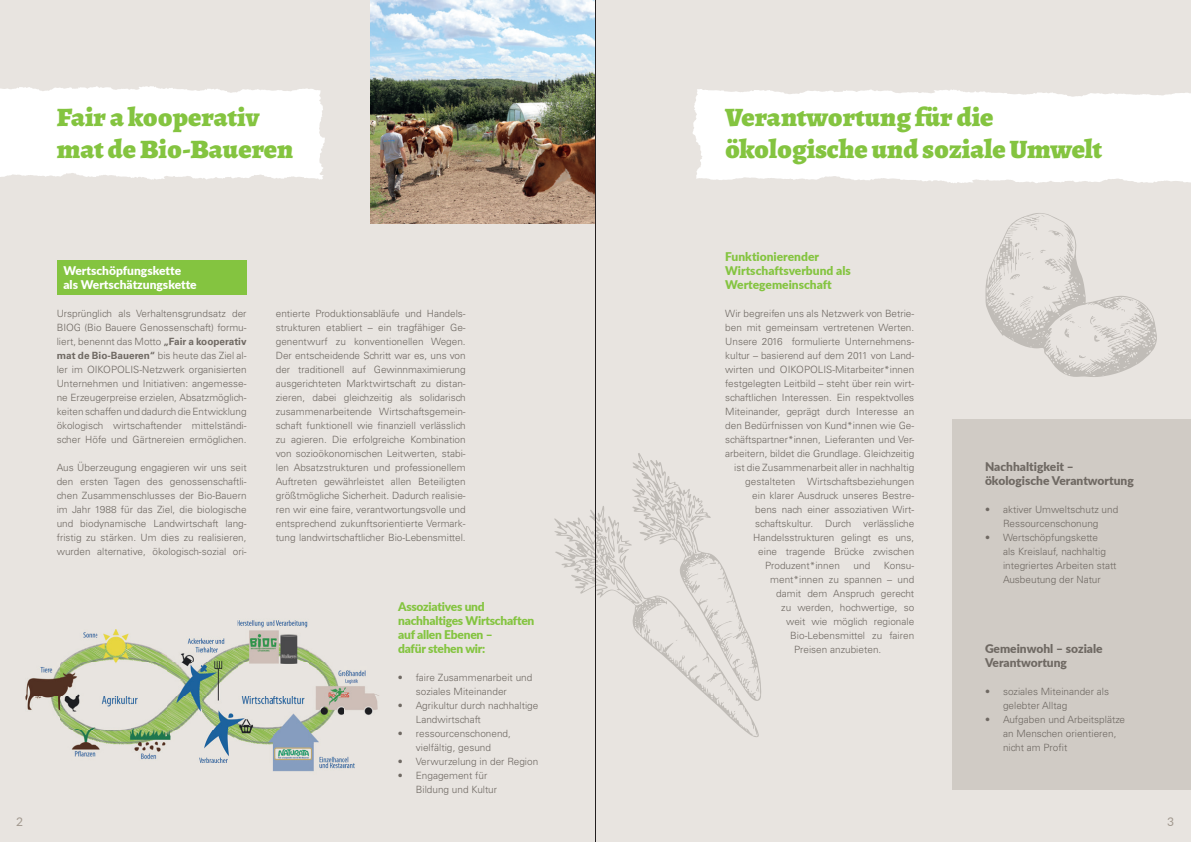
<style>
.page{position:relative;width:1191px;height:842px;background:#e8e4e0}
.page>*{position:absolute;margin:0;border:0;box-sizing:border-box;transform-origin:0 0}
.t1{font:900 26.5px/32px "Alegreya";color:#84c440;scale:1.05 1}
.t2{font:900 12px/14px "Lato";color:#6f6963}
.t3{font:900 12px/14px "Lato";letter-spacing:-.02em;color:#84c440}
.t4{font:900 12px/14px "Lato";color:#84c440}
.t5{font:900 12px/14px "Lato";color:#fff}
.t6{font:12px "Lato";color:#a1988e}
.t7{font:300 10px/14px "Univers LT Std";color:#6f6963}
.s1{font-weight:700}
</style>
<div class="page">
<div style="left:952px;top:419px;width:239px;height:370px;background:#d0cbc5"></div>
<svg style="left:0;top:86px;width:325px;height:94px;background:#fdfcfc"></svg>
<svg style="left:693px;top:89px;width:498px;height:94px;background:#fdfdfc"></svg>
<div style="left:57px;top:260px;width:190px;height:35px;background:#84c440"></div>
<img style="left:371px;top:0;width:224px;height:224px">
<svg style="left:554px;top:506px;width:205px;height:231px"></svg>
<svg style="left:631px;top:453px;width:130px;height:248px"></svg>
<svg style="left:985px;top:213px;width:172px;height:164px"></svg>
<img style="left:26px;top:620px;width:353px;height:152px">
<hr style="left:595px;top:0;width:1px;height:842px;background:#231f20">
<h1 class="t1" style="left:57px;top:100px;width:227px">Fair a kooperativ mat de Bio-Baueren</h1>
<h1 class="t1" style="left:725px;top:100px;width:360px">Verantwortung für die ökologische und soziale Umwelt</h1>
<p class="t5" style="left:63px;top:263px;width:135px">Wertschöpfungskette als Wertschätzungskette</p>
<p class="t7" style="left:57px;top:306px;width:191px;text-align:justify">Ursprünglich als Verhaltensgrundsatz der BIOG (Bio Bauere Genossenschaft) formu&shy;liert, benennt das Motto <span class="s1">„Fair a kooperativ mat de Bio-Baueren“</span> bis heute das Ziel al&shy;ler im OIKOPOLIS-Netzwerk organisierten Unternehmen und Initiativen: angemesse&shy;ne Erzeugerpreise erzielen, Absatzmöglich&shy;keiten schaffen und dadurch die Entwicklung ökologisch wirtschaftender mittelständi&shy;scher Höfe und Gärtnereien ermöglichen.</p>
<p class="t7" style="left:57px;top:460px;width:191px;text-align:justify">Aus Überzeugung engagieren wir uns seit den ersten Tagen des genossenschaftli&shy;chen Zusammenschlusses der Bio-Bauern im Jahr 1988 für das Ziel, die biologische und biodynamische Landwirtschaft lang&shy;fristig zu stärken. Um dies zu realisieren, wurden alternative, ökologisch-sozial ori-</p>
<p class="t4" style="left:725px;top:249px;width:127px">Funktionierender<br>Wirtschaftsverbund als<br>Wertegemeinschaft</p>
<p class="t7" style="left:276px;top:306px;width:191px;text-align:justify">entierte Produktionsabläufe und Handels&shy;strukturen etabliert – ein tragfähiger Ge&shy;genentwurf zu konventionellen Wegen.<br>Der entscheidende Schritt war es, uns von der traditionell auf Gewinnmaximierung ausgerichteten Marktwirtschaft zu distan&shy;zieren, dabei gleichzeitig als solidarisch zusammenarbeitende Wirtschaftsgemein&shy;schaft funktionell wie finanziell verlässlich zu agieren. Die erfolgreiche Kombination von sozioökonomischen Leitwerten, stabi&shy;len Absatzstrukturen und professionellem Auftreten gewährleistet allen Beteiligten größtmögliche Sicherheit. Dadurch realisie&shy;ren wir eine faire, verantwortungsvolle und entsprechend zukunftsorientierte Vermark&shy;tung landwirtschaftlicher Bio-Lebensmittel.</p>
<p class="t7" style="left:725px;top:306px;width:191px">Wir begreifen uns als Netzwerk von Betrie-</p>
<p class="t7" style="left:725px;top:320px;width:191px">ben mit gemeinsam vertretenen Werten.</p>
<p class="t7" style="left:725px;top:334px;width:191px">Unsere 2016 formulierte Unternehmens-</p>
<p class="t7" style="left:725px;top:348px;width:190px">kultur – basierend auf dem 2011 von Land-</p>
<p class="t7" style="left:725px;top:362px;width:190px">wirten und OIKOPOLIS-Mitarbeiter*innen</p>
<p class="t7" style="left:725px;top:376px;width:191px">festgelegten Leitbild – steht über rein wirt-</p>
<p class="t7" style="left:725px;top:390px;width:190px">schaftlichen Interessen. Ein respektvolles</p>
<p class="t7" style="left:725px;top:404px;width:191px">Miteinander, geprägt durch Interesse an</p>
<p class="t7" style="left:725px;top:418px;width:190px">den Bedürfnissen von Kund*innen wie Ge-</p>
<p class="t7" style="left:725px;top:432px;width:191px">schäftspartner*innen, Lieferanten und Ver-</p>
<p class="t7" style="left:725px;top:446px;width:191px">arbeitern, bildet die Grundlage. Gleichzeitig</p>
<p class="t7" style="left:734px;top:460px;width:181px">ist die Zusammenarbeit aller in nachhaltig</p>
<p class="t7" style="left:745px;top:474px;width:170px">gestalteten Wirtschaftsbeziehungen</p>
<p class="t7" style="left:752px;top:488px;width:164px">ein klarer Ausdruck unseres Bestre-</p>
<p class="t7" style="left:755px;top:502px;width:161px">bens nach einer assoziativen Wirt-</p>
<p class="t7" style="left:755px;top:516px;width:160px">schaftskultur. Durch verlässliche</p>
<p class="t7" style="left:753px;top:530px;width:162px">Handelsstrukturen gelingt es uns,</p>
<p class="t7" style="left:758px;top:544px;width:158px">eine tragende Brücke zwischen</p>
<p class="t7" style="left:765px;top:558px;width:76px">Produzent*innen</p>
<p class="t7" style="left:853px;top:558px;width:18px">und</p>
<p class="t7" style="left:884px;top:558px;width:32px">Konsu-</p>
<p class="t7" style="left:770px;top:572px;width:145px">ment*innen zu spannen – und</p>
<p class="t7" style="left:776px;top:586px;width:140px">damit dem Anspruch gerecht</p>
<p class="t7" style="left:781px;top:600px;width:134px">zu werden, hochwertige, so</p>
<p class="t7" style="left:786px;top:614px;width:130px">weit wie möglich regionale</p>
<p class="t7" style="left:790px;top:628px;width:125px">Bio-Lebensmittel zu fairen</p>
<p class="t7" style="left:794px;top:642px;width:89px">Preisen anzubieten.</p>
<p class="t3" style="left:398px;top:599px;width:138px">Assoziatives und nachhaltiges Wirtschaften auf allen Ebenen –<br>dafür stehen wir:</p>
<p class="t7" style="left:416px;top:670px;width:118px;text-indent:-18px">• faire Zusammenarbeit und soziales Miteinander</p>
<p class="t7" style="left:416px;top:698px;width:124px;text-indent:-18px">• Agrikultur durch nachhaltige<br>Landwirtschaft</p>
<p class="t7" style="left:398px;top:726px;width:115px;text-align:center">• ressourcenschonend, vielfältig, gesund</p>
<p class="t7" style="left:398px;top:754px;width:142px">• Verwurzelung in der Region</p>
<p class="t7" style="left:416px;top:768px;width:83px;text-indent:-18px">• Engagement für<br>Bildung und Kultur</p>
<p class="t2" style="left:985px;top:459px;width:150px">Nachhaltigkeit – ökologische Verantwortung</p>
<p class="t7" style="left:985px;top:502px;width:135px;text-align:center">• aktiver Umweltschutz und<br>Ressourcenschonung</p>
<p class="t7" style="left:1003px;top:530px;width:115px;text-indent:-18px">• Wertschöpfungskette<br>als Kreislauf, nachhaltig integriertes Arbeiten statt<br>Ausbeutung der Natur</p>
<p class="t2" style="left:985px;top:641px;width:119px">Gemeinwohl – soziale<br>Verantwortung</p>
<p class="t7" style="left:1003px;top:684px;width:108px;text-indent:-18px">• soziales Miteinander als gelebter Alltag</p>
<p class="t7" style="left:1003px;top:712px;width:124px;text-indent:-18px">• Aufgaben und Arbeitsplätze an Menschen orientieren, nicht am Profit</p>
<p class="t6" style="left:16px;top:813px;width:8px">2</p>
<p class="t6" style="left:1167px;top:813px;width:8px">3</p>
</div>
